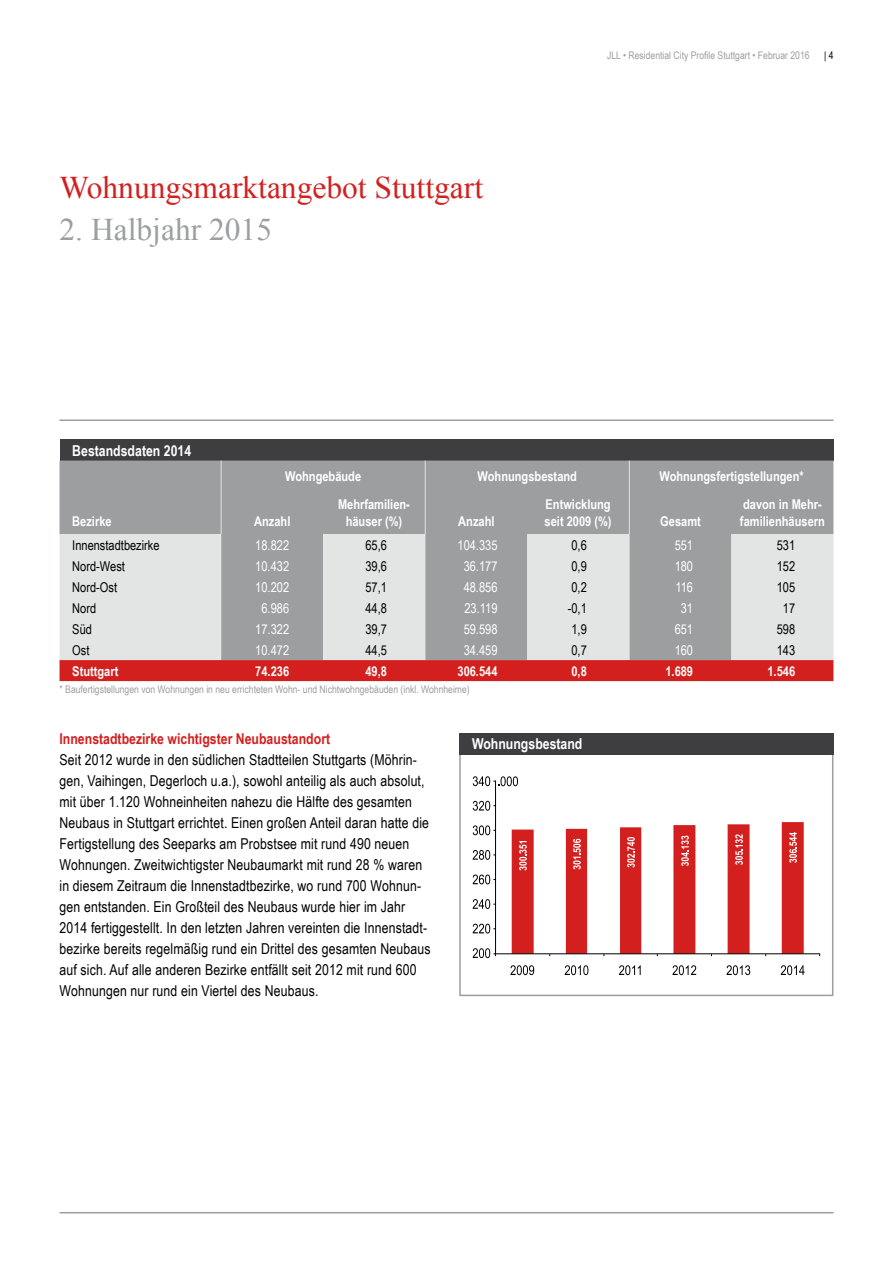
<style>
.page{position:relative;width:893px;height:1263px;background:#fff}
.page>*{position:absolute;margin:0;border:0;box-sizing:border-box;transform-origin:0 0}
.t1{font:31.5px "Times New Roman";color:#d3201f}
.t2{font:31.5px "Times New Roman";color:#9c9e9f}
.t3{font:15px/21px "Arial Narrow";letter-spacing:.01em;color:#000}
.t4{font:700 15px "Arial Narrow";color:#d3201f}
.t5{font:700 15px "Arial Narrow";color:#fff}
.t6{font:700 13.5px/16.2px "Arial Narrow";color:#fff}
.t7{font:13.5px "Arial Narrow";color:#000}
.t8{font:13.5px "Arial Narrow";color:#fff}
.t9{font:10.5px "Arial Narrow";color:#9c9e9f}
.t10{font:10.5px "Arial Narrow";color:#000}
</style>
<div class="page">
<hr style="left:60px;top:1212px;width:773px;height:1px;background:#9c9e9f">
<hr style="left:60px;top:419px;width:773px;height:2px;background:#9c9e9f">
<div style="left:60px;top:440px;width:773px;height:21px;background:#3e3d40"></div>
<div style="left:60px;top:461px;width:773px;height:73px;background:#9c9e9f"></div>
<svg style="left:60px;top:534px;width:773px;height:126px;background:#c7c8c8"></svg>
<div style="left:60px;top:660px;width:773px;height:21px;background:#d3201f"></div>
<hr style="left:221px;top:492px;width:1px;height:42px;background:#e3e4e4">
<hr style="left:629px;top:492px;width:1px;height:42px;background:#e3e4e4">
<hr style="left:221px;top:461px;width:1px;height:31px;background:#e3e4e4">
<hr style="left:425px;top:461px;width:1px;height:31px;background:#e3e4e4">
<hr style="left:425px;top:492px;width:1px;height:42px;background:#e3e4e4">
<hr style="left:629px;top:461px;width:1px;height:31px;background:#e3e4e4">
<div style="left:459px;top:744px;width:374px;height:252px;border:2px solid #9c9e9f"></div>
<div style="left:459px;top:734px;width:374px;height:21px;background:#3e3d40"></div>
<hr style="left:495px;top:781px;width:1px;height:173px;background:#000">
<svg style="left:473px;top:776px;width:45px;height:10px"></svg>
<svg style="left:473px;top:801px;width:22px;height:10px"></svg>
<svg style="left:473px;top:825px;width:22px;height:10px"></svg>
<svg style="left:473px;top:850px;width:22px;height:10px"></svg>
<svg style="left:473px;top:874px;width:22px;height:10px"></svg>
<svg style="left:473px;top:899px;width:22px;height:10px"></svg>
<svg style="left:473px;top:924px;width:22px;height:9px"></svg>
<hr style="left:495px;top:953px;width:325px;height:1px;background:#000">
<svg style="left:473px;top:948px;width:23px;height:10px"></svg>
<svg style="left:512px;top:822px;width:292px;height:134px"></svg>
<svg style="left:510px;top:965px;width:24px;height:10px"></svg>
<svg style="left:565px;top:965px;width:23px;height:10px"></svg>
<svg style="left:619px;top:965px;width:22px;height:10px"></svg>
<svg style="left:672px;top:965px;width:24px;height:10px"></svg>
<svg style="left:726px;top:965px;width:24px;height:10px"></svg>
<svg style="left:781px;top:965px;width:23px;height:10px"></svg>
<h1 class="t1" style="left:60px;top:166px;width:425px">Wohnungsmarktangebot Stuttgart</h1>
<h1 class="t2" style="left:60px;top:208px;width:214px">2. Halbjahr 2015</h1>
<p class="t5" style="left:72px;top:439px;width:120px">Bestandsdaten 2014</p>
<p class="t9" style="left:607px;top:47px;width:204px">JLL • Residential City Profile Stuttgart • Februar 2016</p>
<p class="t10" style="left:824px;top:47px;width:11px">| 4</p>
<p class="t6" style="left:285px;top:468px;width:78px">Wohngebäude</p>
<p class="t6" style="left:478px;top:468px;width:101px">Wohnungsbestand</p>
<p class="t6" style="left:659px;top:468px;width:146px">Wohnungsfertigstellungen*</p>
<p class="t6" style="left:72px;top:512px;width:41px">Bezirke</p>
<p class="t6" style="left:254px;top:512px;width:38px">Anzahl</p>
<p class="t6" style="left:338px;top:496px;width:73px;text-align:center">Mehrfamilien&shy;häuser (%)</p>
<p class="t6" style="left:458px;top:512px;width:38px">Anzahl</p>
<p class="t6" style="left:545px;top:496px;width:69px">Entwicklung seit 2009 (%)</p>
<p class="t6" style="left:660px;top:512px;width:42px">Gesamt</p>
<p class="t6" style="left:740px;top:496px;width:86px">davon in Mehr&shy;familienhäusern</p>
<p class="t7" style="left:72px;top:535px;width:89px">Innenstadtbezirke</p>
<p class="t8" style="left:255px;top:535px;width:35px">18.822</p>
<p class="t7" style="left:365px;top:535px;width:23px">65,6</p>
<p class="t8" style="left:457px;top:535px;width:42px">104.335</p>
<p class="t7" style="left:571px;top:535px;width:17px">0,6</p>
<p class="t8" style="left:675px;top:535px;width:20px">551</p>
<p class="t7" style="left:777px;top:535px;width:20px">531</p>
<p class="t7" style="left:72px;top:556px;width:54px">Nord-West</p>
<p class="t8" style="left:255px;top:556px;width:35px">10.432</p>
<p class="t7" style="left:365px;top:556px;width:23px">39,6</p>
<p class="t8" style="left:464px;top:556px;width:35px">36.177</p>
<p class="t7" style="left:571px;top:556px;width:17px">0,9</p>
<p class="t8" style="left:675px;top:556px;width:20px">180</p>
<p class="t7" style="left:777px;top:556px;width:20px">152</p>
<p class="t7" style="left:72px;top:577px;width:46px">Nord-Ost</p>
<p class="t8" style="left:255px;top:577px;width:35px">10.202</p>
<p class="t7" style="left:365px;top:577px;width:23px">57,1</p>
<p class="t8" style="left:464px;top:577px;width:35px">48.856</p>
<p class="t7" style="left:571px;top:577px;width:17px">0,2</p>
<p class="t8" style="left:675px;top:577px;width:19px">116</p>
<p class="t7" style="left:777px;top:577px;width:20px">105</p>
<p class="t7" style="left:72px;top:598px;width:25px">Nord</p>
<p class="t8" style="left:261px;top:598px;width:29px">6.986</p>
<p class="t7" style="left:365px;top:598px;width:23px">44,8</p>
<p class="t8" style="left:464px;top:598px;width:35px">23.119</p>
<p class="t7" style="left:568px;top:598px;width:21px">-0,1</p>
<p class="t8" style="left:681px;top:598px;width:14px">31</p>
<p class="t7" style="left:783px;top:598px;width:14px">17</p>
<p class="t7" style="left:72px;top:619px;width:21px">Süd</p>
<p class="t8" style="left:255px;top:619px;width:35px">17.322</p>
<p class="t7" style="left:365px;top:619px;width:23px">39,7</p>
<p class="t8" style="left:464px;top:619px;width:35px">59.598</p>
<p class="t7" style="left:571px;top:619px;width:17px">1,9</p>
<p class="t8" style="left:675px;top:619px;width:20px">651</p>
<p class="t7" style="left:777px;top:619px;width:20px">598</p>
<p class="t7" style="left:72px;top:640px;width:19px">Ost</p>
<p class="t8" style="left:255px;top:640px;width:35px">10.472</p>
<p class="t7" style="left:365px;top:640px;width:23px">44,5</p>
<p class="t8" style="left:464px;top:640px;width:35px">34.459</p>
<p class="t7" style="left:571px;top:640px;width:17px">0,7</p>
<p class="t8" style="left:675px;top:640px;width:20px">160</p>
<p class="t7" style="left:777px;top:640px;width:20px">143</p>
<p class="t6" style="left:72px;top:662px;width:48px">Stuttgart</p>
<p class="t6" style="left:255px;top:662px;width:35px">74.236</p>
<p class="t6" style="left:365px;top:662px;width:23px">49,8</p>
<p class="t6" style="left:457px;top:662px;width:42px">306.544</p>
<p class="t6" style="left:571px;top:662px;width:17px">0,8</p>
<p class="t6" style="left:665px;top:662px;width:29px">1.689</p>
<p class="t6" style="left:767px;top:662px;width:29px">1.546</p>
<p class="t9" style="left:60px;top:682px;width:412px">* Baufertigstellungen von Wohnungen in neu errichteten Wohn- und Nichtwohngebäuden (inkl. Wohnheime)</p>
<p class="t4" style="left:60px;top:727px;width:272px">Innenstadtbezirke wichtigster Neubaustandort</p>
<p class="t3" style="left:60px;top:749px;width:373px">Seit 2012 wurde in den südlichen Stadtteilen Stuttgarts (Möhrin&shy;gen, Vaihingen, Degerloch u.a.), sowohl anteilig als auch absolut, mit über 1.120 Wohneinheiten nahezu die Hälfte des gesamten Neubaus in Stuttgart errichtet. Einen großen Anteil daran hatte die Fertigstellung des Seeparks am Probstsee mit rund 490 neuen Wohnungen. Zweitwichtigster Neubaumarkt mit rund 28 % waren in diesem Zeitraum die Innenstadtbezirke, wo rund 700 Wohnun&shy;gen entstanden. Ein Großteil des Neubaus wurde hier im Jahr 2014 fertiggestellt. In den letzten Jahren vereinten die Innenstadt&shy;bezirke bereits regelmäßig rund ein Drittel des gesamten Neubaus auf sich. Auf alle anderen Bezirke entfällt seit 2012 mit rund 600<br>Wohnungen nur rund ein Viertel des Neubaus.</p>
<p class="t5" style="left:472px;top:733px;width:112px">Wohnungsbestand</p>
</div>
